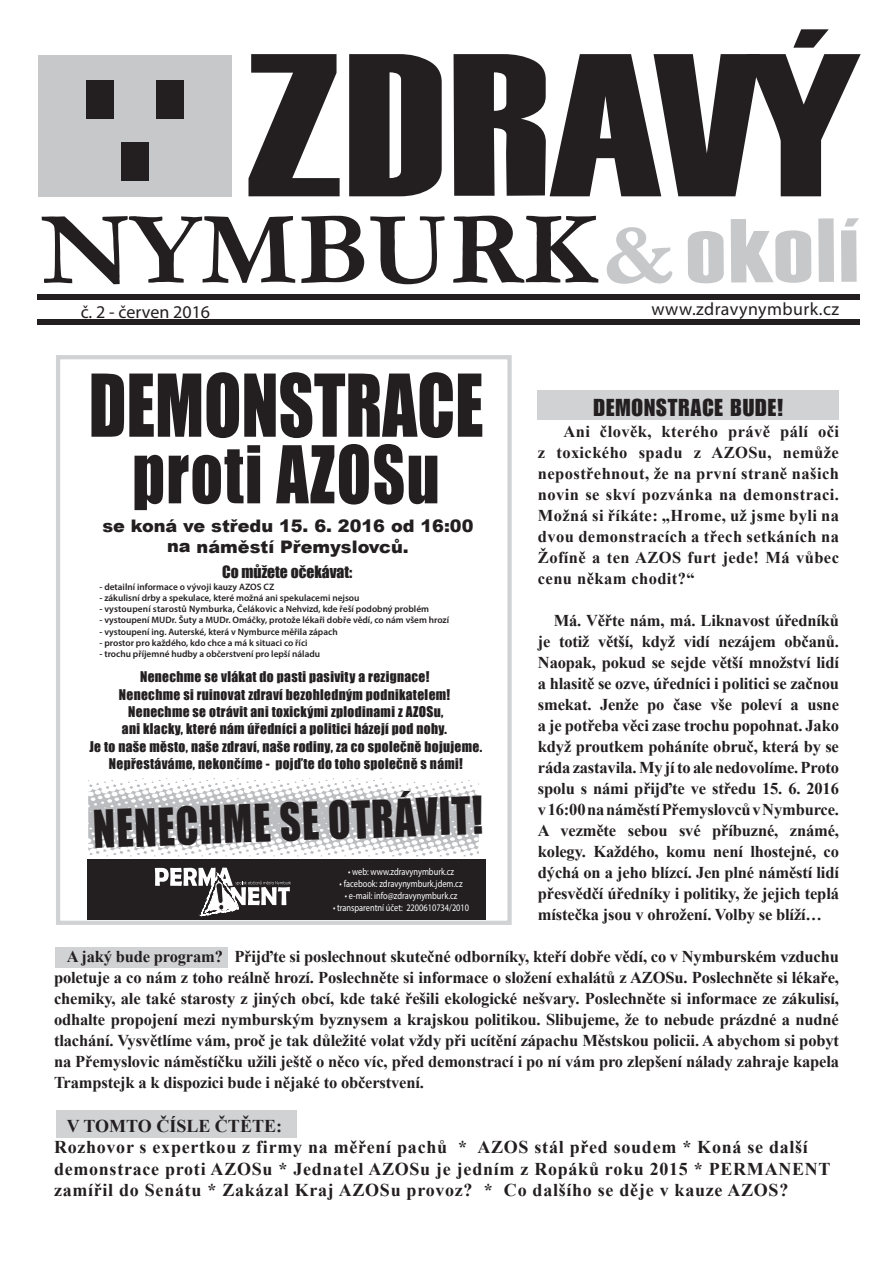
<style>
.page{position:relative;width:893px;height:1263px;background:#fff}
.page>*{position:absolute;margin:0;border:0;box-sizing:border-box;transform-origin:0 0}
.t1{font:700 104.85px "Garamond";color:#231f20}
.t2{font:79.95px "Impact";color:#231f20;scale:.86 1}
.t3{font:73.5px "Impact";letter-spacing:.025em;color:#231f20;scale:.86 1}
.t4{font:47.85px "Impact";color:#231f20;scale:.86 1}
.t5{font:24px "Impact CE";letter-spacing:.04em;color:#231f20}
.t6{font:700 18px/21.6px "Times New Roman";letter-spacing:.04em;color:#231f20}
.t7{font:700 18px "Times New Roman";color:#231f20}
.t8{font:18px "Myriad Pro";color:#231f20}
.t9{font:17.85px "Myriad Pro";letter-spacing:.025em;color:#231f20}
.t10{font:900 17.25px/20.7px "Arial";color:#231f20;text-align:center}
.t11{font:700 16.5px/21px "Times New Roman";letter-spacing:-.01em;color:#231f20;text-align:justify}
.t12{font:15.6px "Impact";color:#231f20}
.t13{font:13.65px/17.4px "Impact";letter-spacing:.025em;color:#231f20;text-align:center}
.t14{font:9.9px "Myriad Pro";color:#fff;scale:.84 1}
.t15{font:600 9.3px "Myriad Pro";color:#231f20}
</style>
<div class="page">
<div style="left:56px;top:1110px;width:240px;height:27px;background:#d1d2d4"></div>
<div style="left:56px;top:947px;width:172px;height:20px;background:#d1d2d4"></div>
<div style="left:537px;top:390px;width:302px;height:29px;background:#d1d2d4"></div>
<svg style="left:607px;top:227px;width:65px;height:57px"></svg>
<svg style="left:688px;top:231px;width:36px;height:52px"></svg>
<svg style="left:731px;top:219px;width:80px;height:64px"></svg>
<svg style="left:818px;top:218px;width:16px;height:64px"></svg>
<svg style="left:841px;top:218px;width:18px;height:64px"></svg>
<svg style="left:248px;top:54px;width:92px;height:142px"></svg>
<svg style="left:349px;top:54px;width:93px;height:142px;background:#3f3c3c"></svg>
<svg style="left:454px;top:29px;width:407px;height:167px"></svg>
<div style="left:38px;top:55px;width:194px;height:142px;background:#c7c8ca"></div>
<div style="left:156px;top:80px;width:28px;height:39px;background:#231f20"></div>
<div style="left:86px;top:80px;width:27px;height:39px;background:#231f20"></div>
<div style="left:121px;top:142px;width:28px;height:39px;background:#231f20"></div>
<div style="left:37px;top:294px;width:823px;height:6px;background:#231f20"></div>
<div style="left:37px;top:319px;width:823px;height:6px;background:#231f20"></div>
<svg style="left:88px;top:778px;width:391px;height:78px"></svg>
<div style="left:87px;top:859px;width:398px;height:61px;background:#231f20"></div>
<svg style="left:155px;top:867px;width:136px;height:51px"></svg>
<div style="left:56px;top:355px;width:456px;height:570px;border:4px solid #d1d2d4"></div>
<p class="t1" style="left:41px;top:178px;width:555px">NYMBURK</p>
<p class="t8" style="left:81px;top:300px;width:131px">č. 2 - červen 2016</p>
<p class="t9" style="left:651px;top:298px;width:189px">www.zdravynymburk.cz</p>
<p class="t2" style="left:89px;top:343px;width:461px">DEMONSTRACE</p>
<p class="t3" style="left:132px;top:417px;width:359px">proti AZOSu</p>
<p class="t5" style="left:593px;top:394px;width:191px">DEMONSTRACE BUDE!</p>
<p class="t11" style="left:538px;top:421px;width:303px;text-indent:25px">Ani člověk, kterého právě pálí oči z toxického spadu z AZOSu, nemůže nepostřehnout, že na první straně našich novin se skví pozvánka na demonstraci.<br>Možná si říkáte: „Hrome, už jsme byli na dvou demonstracích a třech setkáních na Žofíně a ten AZOS furt jede! Má vůbec cenu někam chodit?“</p>
<p class="t11" style="left:538px;top:610px;width:303px;text-indent:16px">Má. Věřte nám, má. Liknavost úředníků je totiž větší, když vidí nezájem občanů.<br>Naopak, pokud se sejde větší množství lidí a hlasitě se ozve, úředníci i politici se začnou smekat. Jenže po čase vše poleví a usne a je potřeba věci zase trochu popohnat. Jako když proutkem poháníte obruč, která by se ráda zastavila. My jí to ale nedovolíme. Proto spolu s námi přijďte ve středu 15. 6. 2016 v 16:00 na náměstí Přemyslovců v Nymburce.<br>A vezměte sebou své příbuzné, známé, kolegy. Každého, komu není lhostejné, co dýchá on a jeho blízcí. Jen plné náměstí lidí přesvědčí úředníky i politiky, že jejich teplá místečka jsou v ohrožení. Volby se blíží…</p>
<p class="t11" style="left:54px;top:946px;width:786px;text-indent:13px">A jaký bude program? Přijďte si poslechnout skutečné odborníky, kteří dobře vědí, co v Nymburském vzduchu poletuje a co nám z toho reálně hrozí. Poslechněte si informace o složení exhalátů z AZOSu. Poslechněte si lékaře, chemiky, ale také starosty z jiných obcí, kde také řešili ekologické nešvary. Poslechněte si informace ze zákulisí, odhalte propojení mezi nymburským byznysem a krajskou politikou. Slibujeme, že to nebude prázdné a nudné tlachání. Vysvětlíme vám, proč je tak důležité volat vždy při ucítění zápachu Městskou policii. A abychom si pobyt na Přemyslovic náměstíčku užili ještě o něco víc, před demonstrací i po ní vám pro zlepšení nálady zahraje kapela Trampstejk a k dispozici bude i nějaké to občerstvení.</p>
<p class="t10" style="left:102px;top:515px;width:373px">se koná ve středu 15. 6. 2016 od 16:00 na náměstí Přemyslovců.</p>
<p class="t12" style="left:222px;top:559px;width:132px">Co můžete očekávat:</p>
<p class="t15" style="left:99px;top:581px;width:176px">- detailní informace o vývoji kauzy AZOS CZ</p>
<p class="t15" style="left:99px;top:592px;width:261px">- zákulisní drby a spekulace, které možná ani spekulacemi nejsou</p>
<p class="t15" style="left:99px;top:603px;width:331px">- vystoupení starostů Nymburka, Čelákovic a Nehvizd, kde řeší podobný problém</p>
<p class="t15" style="left:100px;top:614px;width:351px">- vystoupení MUDr. Šuty a MUDr. Omáčky, protože lékaři dobře vědí, co nám všem hrozí</p>
<p class="t15" style="left:100px;top:626px;width:240px">- vystoupení ing. Auterské, která v Nymburce měřila zápach</p>
<p class="t15" style="left:100px;top:637px;width:210px">- prostor pro každého, kdo chce a má k situaci co říci</p>
<p class="t15" style="left:100px;top:648px;width:222px">- trochu příjemné hudby a občerstvení pro lepší náladu</p>
<p class="t13" style="left:89px;top:668px;width:394px">Nenechme se vlákat do pasti pasivity a rezignace!<br>Nenechme si ruinovat zdraví bezohledným podnikatelem!<br>Nenechme se otrávit ani toxickými zplodinami z AZOSu,<br>ani klacky, které nám úředníci a politici házejí pod nohy.<br>Je to naše město, naše zdraví, naše rodiny, za co společně bojujeme.<br>Nepřestáváme, nekončíme - pojďte do toho společně s námi!</p>
<p class="t4" style="left:92px;top:792px;width:455px;rotate:-2deg">NENECHME SE OTRÁVIT!</p>
<p class="t14" style="left:348px;top:866px;width:128px">• web: www.zdravynymburk.cz</p>
<p class="t14" style="left:340px;top:878px;width:148px">• facebook: zdravynymburk.jdem.cz</p>
<p class="t14" style="left:345px;top:890px;width:136px">• e-mail: info@zdravynymburk.cz</p>
<p class="t14" style="left:333px;top:902px;width:164px">• transparentní účet: 2200610734/2010</p>
<p class="t7" style="left:67px;top:1113px;width:217px">V TOMTO ČÍSLE ČTĚTE:</p>
<p class="t6" style="left:54px;top:1136px;width:778px">Rozhovor s expertkou z firmy na měření pachů * AZOS stál před soudem * Koná se další demonstrace proti AZOSu * Jednatel AZOSu je jedním z Ropáků roku 2015 * PERMANENT zamířil do Senátu * Zakázal Kraj AZOSu provoz? * Co dalšího se děje v kauze AZOS?</p>
</div>
